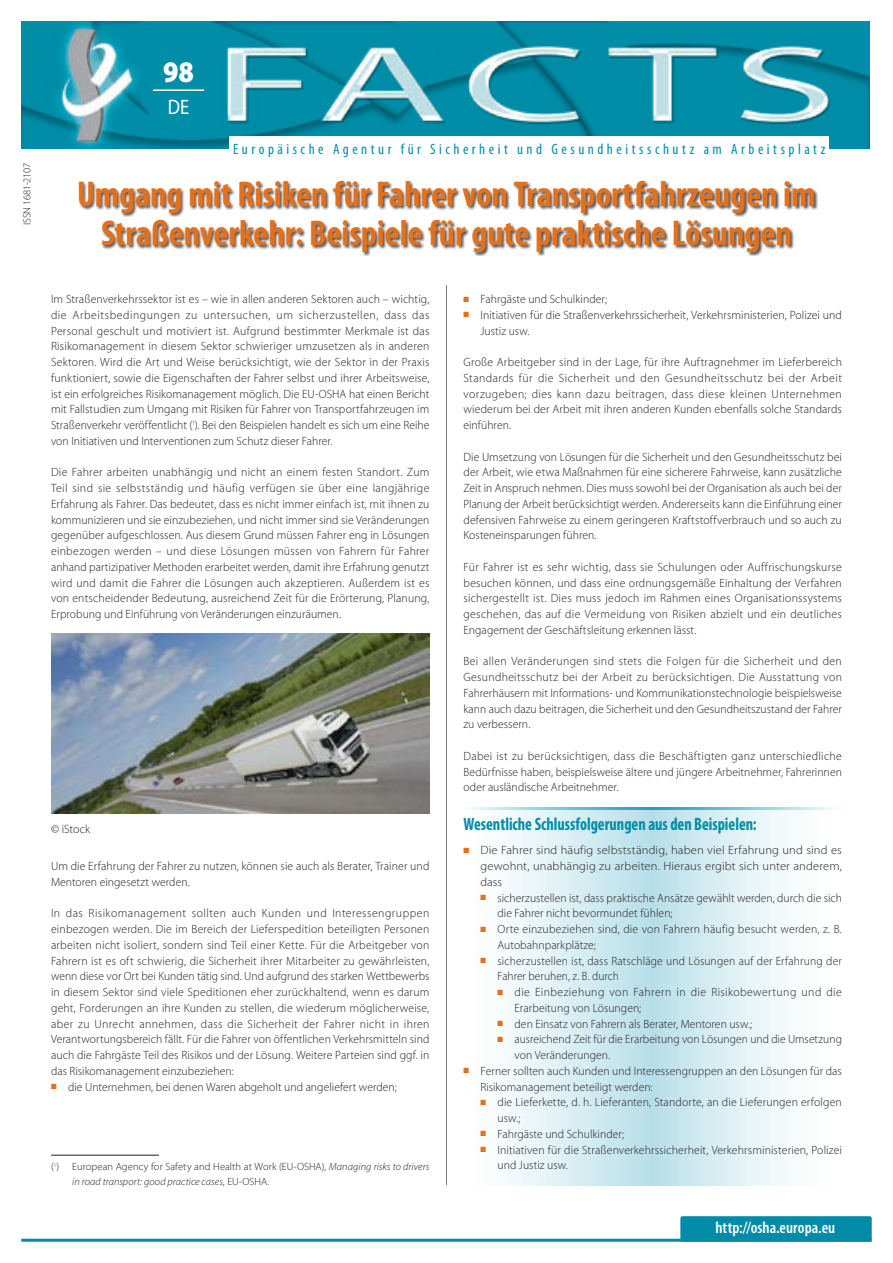
<style>
.page{position:relative;width:893px;height:1263px;background:#fff}
.page>*{position:absolute;margin:0;border:0;box-sizing:border-box;transform-origin:0 0}
._01-T1{font:700 condensed 36px/39px "Myriad Pro";letter-spacing:-.005em;color:#e2711d;text-align:center}
.t1{font:900 30px "Myriad Pro";color:#fff;scale:.9 1}
.t2{font:21px "Myriad Pro";color:#fff;scale:.88 1}
._00_TITLE_2{font:700 condensed 18px "Myriad Pro";color:#008ca6;scale:.9 1}
.t3{font:600 condensed 16.5px "Myriad Pro";letter-spacing:.005em;color:#fff}
.t4{font:condensed 15px "Myriad Pro";letter-spacing:.235em;color:#008ca6}
._00_TEXT{font:300 12px/15.8px "Myriad Pro";letter-spacing:.005em;color:#231f20;text-align:justify}
._00_TEXT_BULLET_2{font:300 12px/15.8px "Myriad Pro";letter-spacing:.01em;color:#231f20}
._00_TEXT_BULLET_1{font:300 12px/15.8px "Myriad Pro";letter-spacing:.005em;color:#231f20}
._00_TEXT_BULLET_1-2{font:300 12px/15.8px "Myriad Pro";letter-spacing:.005em;color:#231f20;text-align:justify;scale:1.04 1}
._00_TEXT_BULLET_2-2{font:300 12px/15.8px "Myriad Pro";letter-spacing:.01em;color:#231f20;scale:.96 1}
._00_TEXT_BULLET_3{font:300 12px/15.8px "Myriad Pro";letter-spacing:.005em;color:#231f20;scale:.96 1}
._00_TEXT_BULLET_3-2{font:300 12px/15.8px "Myriad Pro";letter-spacing:.035em;color:#231f20}
._00_TEXT_BULLET_3-3{font:300 12px "Myriad Pro";letter-spacing:.005em;color:#231f20}
._0K-Texte{font:300 12px "Myriad Pro";letter-spacing:-.005em;color:#231f20}
._0K-Notes{font:300 10.5px/15px "Myriad Pro";letter-spacing:.01em;color:#231f20}
._0K-Notes-2{font:300 10.5px "Myriad Pro";letter-spacing:-.025em;color:#231f20}
.s1{color:#e2711d}
.s2{font-style:italic}
</style>
<div class="page">
<svg style="left:470px;top:809px;width:364px;height:376px"></svg>
<img style="left:21px;top:21px;width:848px;height:128px">
<hr style="left:153px;top:89px;width:51px;height:2px;background:#fff">
<div style="left:230px;top:136px;width:599px;height:26px;background:#fff"></div>
<hr style="left:446px;top:285px;width:1px;height:900px;background:#808285">
<hr style="left:21px;top:1239px;width:851px;height:3px;background:#008ca6">
<div style="left:680px;top:1216px;width:192px;height:26px;background:#008ca6;border-radius:2px"></div>
<div style="left:79px;top:180px;width:739px;height:76px;background:#231f20;opacity:.75"></div>
<hr style="left:51px;top:1155px;width:108px;height:1px;background:#231f20">
<img style="left:51px;top:633px;width:378px;height:180px">
<hr style="left:463px;top:807px;width:379px;height:2px;background:#1aa5bb">
<p class="_0K-Notes-2" style="left:21px;top:225px;width:64px;rotate:-90deg">ISSN 1681-2107</p>
<p class="t1" style="left:163px;top:55px;width:36px">98</p>
<p class="t2" style="left:168px;top:94px;width:26px">DE</p>
<p class="t4" style="left:233px;top:140px;width:594px">Europäische Agentur für Sicherheit und Gesundheitsschutz am Arbeitsplatz</p>
<p class="_01-T1" style="left:77px;top:173px;width:740px">Umgang mit Risiken für Fahrer von Transportfahrzeugen im<br>Straßenverkehr: Beispiele für gute praktische Lösungen</p>
<p class="_00_TEXT" style="left:51px;top:291px;width:380px">Im Straßenverkehrssektor ist es – wie in allen anderen Sektoren auch – wichtig, die Arbeitsbedingungen zu untersuchen, um sicherzustellen, dass das Personal geschult und motiviert ist. Aufgrund bestimmter Merkmale ist das Risikomanagement in diesem Sektor schwieriger umzusetzen als in anderen Sektoren. Wird die Art und Weise berücksichtigt, wie der Sektor in der Praxis funktioniert, sowie die Eigenschaften der Fahrer selbst und ihrer Arbeitsweise, ist ein erfolgreiches Risikomanagement möglich. Die EU-OSHA hat einen Bericht mit Fallstudien zum Umgang mit Risiken für Fahrer von Transportfahrzeugen im Straßenverkehr veröffentlicht (<sup>1</sup>). Bei den Beispielen handelt es sich um eine Reihe von Initiativen und Interventionen zum Schutz dieser Fahrer.</p>
<p class="_00_TEXT" style="left:51px;top:465px;width:380px">Die Fahrer arbeiten unabhängig und nicht an einem festen Standort. Zum Teil sind sie selbstständig und häufig verfügen sie über eine langjährige Erfahrung als Fahrer. Das bedeutet, dass es nicht immer einfach ist, mit ihnen zu kommunizieren und sie einzubeziehen, und nicht immer sind sie Veränderungen gegenüber aufgeschlossen. Aus diesem Grund müssen Fahrer eng in Lösungen einbezogen werden – und diese Lösungen müssen von Fahrern für Fahrer anhand partizipativer Methoden erarbeitet werden, damit ihre Erfahrung genutzt wird und damit die Fahrer die Lösungen auch akzeptieren. Außerdem ist es von entscheidender Bedeutung, ausreichend Zeit für die Erörterung, Planung, Erprobung und Einführung von Veränderungen einzuräumen.</p>
<p class="_0K-Texte" style="left:51px;top:823px;width:41px">© iStock</p>
<p class="_00_TEXT" style="left:51px;top:858px;width:380px">Um die Erfahrung der Fahrer zu nutzen, können sie auch als Berater, Trainer und<br>Mentoren eingesetzt werden.</p>
<p class="_00_TEXT" style="left:51px;top:906px;width:380px">In das Risikomanagement sollten auch Kunden und Interessengruppen einbezogen werden. Die im Bereich der Lieferspedition beteiligten Personen arbeiten nicht isoliert, sondern sind Teil einer Kette. Für die Arbeitgeber von Fahrern ist es oft schwierig, die Sicherheit ihrer Mitarbeiter zu gewährleisten, wenn diese vor Ort bei Kunden tätig sind. Und aufgrund des starken Wettbewerbs in diesem Sektor sind viele Speditionen eher zurückhaltend, wenn es darum geht, Forderungen an ihre Kunden zu stellen, die wiederum möglicherweise, aber zu Unrecht annehmen, dass die Sicherheit der Fahrer nicht in ihren Verantwortungsbereich fällt. Für die Fahrer von öffentlichen Verkehrsmitteln sind auch die Fahrgäste Teil des Risikos und der Lösung. Weitere Parteien sind ggf. in das Risikomanagement einzubeziehen:</p>
<p class="_00_TEXT_BULLET_1" style="left:51px;top:1079px;width:347px"><span class="s1">■</span> die Unternehmen, bei denen Waren abgeholt und angeliefert werden;</p>
<p class="_0K-Notes" style="left:72px;top:1159px;width:359px;text-indent:-21px">(<sup>1</sup>) European Agency for Safety and Health at Work (EU-OSHA), <span class="s2">Managing risks to drivers in road transport: good practice cases,</span> EU-OSHA.</p>
<p class="_00_TEXT_BULLET_1" style="left:463px;top:291px;width:145px"><span class="s1">■</span> Fahrgäste und Schulkinder;</p>
<p class="_00_TEXT_BULLET_1" style="left:480px;top:307px;width:363px;text-indent:-17px"><span class="s1">■</span> Initiativen für die Straßenverkehrssicherheit, Verkehrsministerien, Polizei und<br>Justiz usw.</p>
<p class="_00_TEXT" style="left:463px;top:354px;width:380px">Große Arbeitgeber sind in der Lage, für ihre Auftragnehmer im Lieferbereich Standards für die Sicherheit und den Gesundheitsschutz bei der Arbeit vorzugeben; dies kann dazu beitragen, dass diese kleinen Unternehmen wiederum bei der Arbeit mit ihren anderen Kunden ebenfalls solche Standards einführen.</p>
<p class="_00_TEXT" style="left:463px;top:449px;width:380px">Die Umsetzung von Lösungen für die Sicherheit und den Gesundheitsschutz bei der Arbeit, wie etwa Maßnahmen für eine sicherere Fahrweise, kann zusätzliche Zeit in Anspruch nehmen. Dies muss sowohl bei der Organisation als auch bei der Planung der Arbeit berücksichtigt werden. Andererseits kann die Einführung einer defensiven Fahrweise zu einem geringeren Kraftstoffverbrauch und so auch zu Kosteneinsparungen führen.</p>
<p class="_00_TEXT" style="left:463px;top:559px;width:380px">Für Fahrer ist es sehr wichtig, dass sie Schulungen oder Auffrischungskurse besuchen können, und dass eine ordnungsgemäße Einhaltung der Verfahren sichergestellt ist. Dies muss jedoch im Rahmen eines Organisationssystems geschehen, das auf die Vermeidung von Risiken abzielt und ein deutliches Engagement der Geschäftsleitung erkennen lässt.</p>
<p class="_00_TEXT" style="left:463px;top:654px;width:380px">Bei allen Veränderungen sind stets die Folgen für die Sicherheit und den Gesundheitsschutz bei der Arbeit zu berücksichtigen. Die Ausstattung von Fahrerhäusern mit Informations- und Kommunikationstechnologie beispielsweise kann auch dazu beitragen, die Sicherheit und den Gesundheitszustand der Fahrer zu verbessern.</p>
<p class="_00_TEXT" style="left:463px;top:748px;width:380px">Dabei ist zu berücksichtigen, dass die Beschäftigten ganz unterschiedliche Bedürfnisse haben, beispielsweise ältere und jüngere Arbeitnehmer, Fahrerinnen oder ausländische Arbeitnehmer.</p>
<p class="_00_TITLE_2" style="left:463px;top:813px;width:327px">Wesentliche Schlussfolgerungen aus den Beispielen:</p>
<p class="_00_TEXT_BULLET_1-2" style="left:480px;top:843px;width:349px;text-indent:-17px"><span class="s1">■</span> Die Fahrer sind häufig selbstständig, haben viel Erfahrung und sind es gewohnt, unabhängig zu arbeiten. Hieraus ergibt sich unter anderem, dass</p>
<p class="_00_TEXT_BULLET_2" style="left:497px;top:890px;width:346px;text-indent:-17px"><span class="s1">■</span> sicherzustellen ist, dass praktische Ansätze gewählt werden, durch die sich die Fahrer nicht bevormundet fühlen;</p>
<p class="_00_TEXT_BULLET_2" style="left:497px;top:921px;width:346px;text-indent:-17px"><span class="s1">■</span> Orte einzubeziehen sind, die von Fahrern häufig besucht werden, z. B.<br>Autobahnparkplätze;</p>
<p class="_00_TEXT_BULLET_2-2" style="left:497px;top:953px;width:360px;text-indent:-17px"><span class="s1">■</span> sicherzustellen ist, dass Ratschläge und Lösungen auf der Erfahrung der<br>Fahrer beruhen, z. B. durch</p>
<p class="_00_TEXT_BULLET_3-2" style="left:514px;top:984px;width:329px;text-indent:-17px"><span class="s1">■</span> die Einbeziehung von Fahrern in die Risikobewertung und die<br>Erarbeitung von Lösungen;</p>
<p class="_00_TEXT_BULLET_3-3" style="left:497px;top:1017px;width:256px"><span class="s1">■</span> den Einsatz von Fahrern als Berater, Mentoren usw.;</p>
<p class="_00_TEXT_BULLET_3" style="left:514px;top:1032px;width:343px;text-indent:-17px"><span class="s1">■</span> ausreichend Zeit für die Erarbeitung von Lösungen und die Umsetzung von Veränderungen.</p>
<p class="_00_TEXT_BULLET_1" style="left:480px;top:1063px;width:363px;text-indent:-17px"><span class="s1">■</span> Ferner sollten auch Kunden und Interessengruppen an den Lösungen für das<br>Risikomanagement beteiligt werden:</p>
<p class="_00_TEXT_BULLET_2" style="left:497px;top:1095px;width:346px;text-indent:-17px"><span class="s1">■</span> die Lieferkette, d. h. Lieferanten, Standorte, an die Lieferungen erfolgen usw.;</p>
<p class="_00_TEXT_BULLET_2" style="left:480px;top:1126px;width:145px"><span class="s1">■</span> Fahrgäste und Schulkinder;</p>
<p class="_00_TEXT_BULLET_2" style="left:497px;top:1142px;width:346px;text-indent:-17px"><span class="s1">■</span> Initiativen für die Straßenverkehrssicherheit, Verkehrsministerien, Polizei und Justiz usw.</p>
<p class="t3" style="left:715px;top:1219px;width:121px">http://osha.europa.eu</p>
</div>
